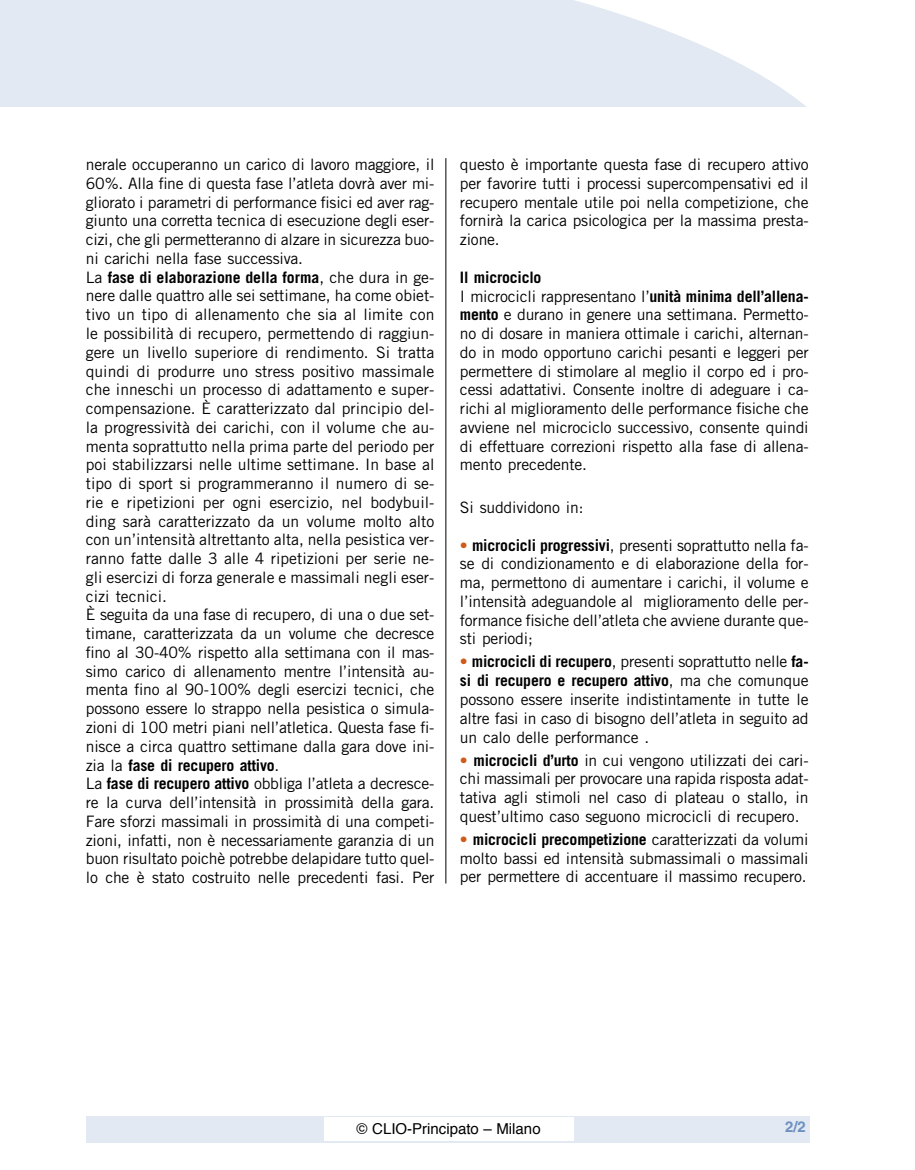
<style>
.page{position:relative;width:915px;height:1170px;background:#fff}
.page>*{position:absolute;margin:0;border:0;box-sizing:border-box;transform-origin:0 0}
.t1{font:15.75px/18.8px "Trade Gothic LT Std";letter-spacing:-.01em;color:#000;text-align:justify}
.t2{font:15px "Helvetica";color:#000}
.t3{font:700 15px "Helvetica LT Std";color:#6e90c1}
.s1{font-weight:700}
.s2{color:#ce5b19}
</style>
<div class="page">
<div style="left:87px;top:1115px;width:722px;height:27px;background:#e2e9f3"></div>
<div style="left:324px;top:1117px;width:249px;height:23px;background:#fff"></div>
<svg style="left:0;top:0;width:806px;height:107px;background:#e5ebf4"></svg>
<hr style="left:445px;top:158px;width:1px;height:725px;background:#000">
<p class="t1" style="left:86px;top:157px;width:350px;text-align:left">nerale occuperanno un carico di lavoro maggiore, il 60%. Alla fine di questa fase l’atleta dovrà aver mi&shy;gliorato i parametri di performance fisici ed aver rag&shy;giunto una corretta tecnica di esecuzione degli eser&shy;cizi, che gli permetteranno di alzare in sicurezza buo&shy;ni carichi nella fase successiva.<br>La <span class="s1">fase di elaborazione della forma</span>, che dura in ge&shy;nere dalle quattro alle sei settimane, ha come obiet&shy;tivo un tipo di allenamento che sia al limite con le possibilità di recupero, permettendo di raggiun&shy;gere un livello superiore di rendimento. Si tratta quindi di produrre uno stress positivo massimale che inneschi un processo di adattamento e super&shy;compensazione. È caratterizzato dal principio del&shy;la progressività dei carichi, con il volume che au&shy;menta soprattutto nella prima parte del periodo per poi stabilizzarsi nelle ultime settimane. In base al tipo di sport si programmeranno il numero di se&shy;rie e ripetizioni per ogni esercizio, nel bodybuil&shy;ding sarà caratterizzato da un volume molto alto con un’intensità altrettanto alta, nella pesistica ver&shy;ranno fatte dalle 3 alle 4 ripetizioni per serie ne&shy;gli esercizi di forza generale e massimali negli eser&shy;cizi tecnici.<br>È seguita da una fase di recupero, di una o due set&shy;timane, caratterizzata da un volume che decresce fino al 30-40% rispetto alla settimana con il mas&shy;simo carico di allenamento mentre l’intensità au&shy;menta fino al 90-100% degli esercizi tecnici, che possono essere lo strappo nella pesistica o simula&shy;zioni di 100 metri piani nell’atletica. Questa fase fi&shy;nisce a circa quattro settimane dalla gara dove ini&shy;zia la <span class="s1">fase di recupero attivo</span>.<br>La <span class="s1">fase di recupero attivo</span> obbliga l’atleta a decresce&shy;re la curva dell’intensità in prossimità della gara.<br>Fare sforzi massimali in prossimità di una competi&shy;zioni, infatti, non è necessariamente garanzia di un buon risultato poichè potrebbe delapidare tutto quel&shy;lo che è stato costruito nelle precedenti fasi. Per</p>
<p class="t1" style="left:460px;top:157px;width:350px">questo è importante questa fase di recupero attivo per favorire tutti i processi supercompensativi ed il recupero mentale utile poi nella competizione, che fornirà la carica psicologica per la massima presta&shy;zione.</p>
<p class="t1" style="left:460px;top:269px;width:350px;text-align:left"><span class="s1">Il microciclo<br></span>I microcicli rappresentano l’<span class="s1">unità minima dell’allena&shy;mento</span> e durano in genere una settimana. Permetto&shy;no di dosare in maniera ottimale i carichi, alternan&shy;do in modo opportuno carichi pesanti e leggeri per permettere di stimolare al meglio il corpo ed i pro&shy;cessi adattativi. Consente inoltre di adeguare i ca&shy;richi al miglioramento delle performance fisiche che avviene nel microciclo successivo, consente quindi di effettuare correzioni rispetto alla fase di allena&shy;mento precedente.</p>
<p class="t1" style="left:460px;top:499px;width:125px">Si suddividono in:</p>
<p class="t1" style="left:460px;top:537px;width:350px"><span class="s2">•</span> <span class="s1">microcicli progressivi</span>, presenti soprattutto nella fa&shy;se di condizionamento e di elaborazione della for&shy;ma, permettono di aumentare i carichi, il volume e l’intensità adeguandole al miglioramento delle per&shy;formance fisiche dell’atleta che avviene durante que&shy;sti periodi;</p>
<p class="t1" style="left:460px;top:654px;width:350px"><span class="s2">•</span> <span class="s1">microcicli di recupero</span>, presenti soprattutto nelle <span class="s1">fa&shy;si di recupero e recupero attivo</span>, ma che comunque possono essere inserite indistintamente in tutte le altre fasi in caso di bisogno dell’atleta in seguito ad un calo delle performance .</p>
<p class="t1" style="left:460px;top:752px;width:350px"><span class="s2">•</span> <span class="s1">microcicli d’urto</span> in cui vengono utilizzati dei cari&shy;chi massimali per provocare una rapida risposta adat&shy;tativa agli stimoli nel caso di plateau o stallo, in quest’ultimo caso seguono microcicli di recupero.</p>
<p class="t1" style="left:460px;top:831px;width:350px"><span class="s2">•</span> <span class="s1">microcicli precompetizione</span> caratterizzati da volumi molto bassi ed intensità submassimali o massimali per permettere di accentuare il massimo recupero.</p>
<p class="t2" style="left:356px;top:1121px;width:185px">© CLIO-Principato – Milano</p>
<p class="t3" style="left:784px;top:1121px;width:22px">2/2</p>
</div>
